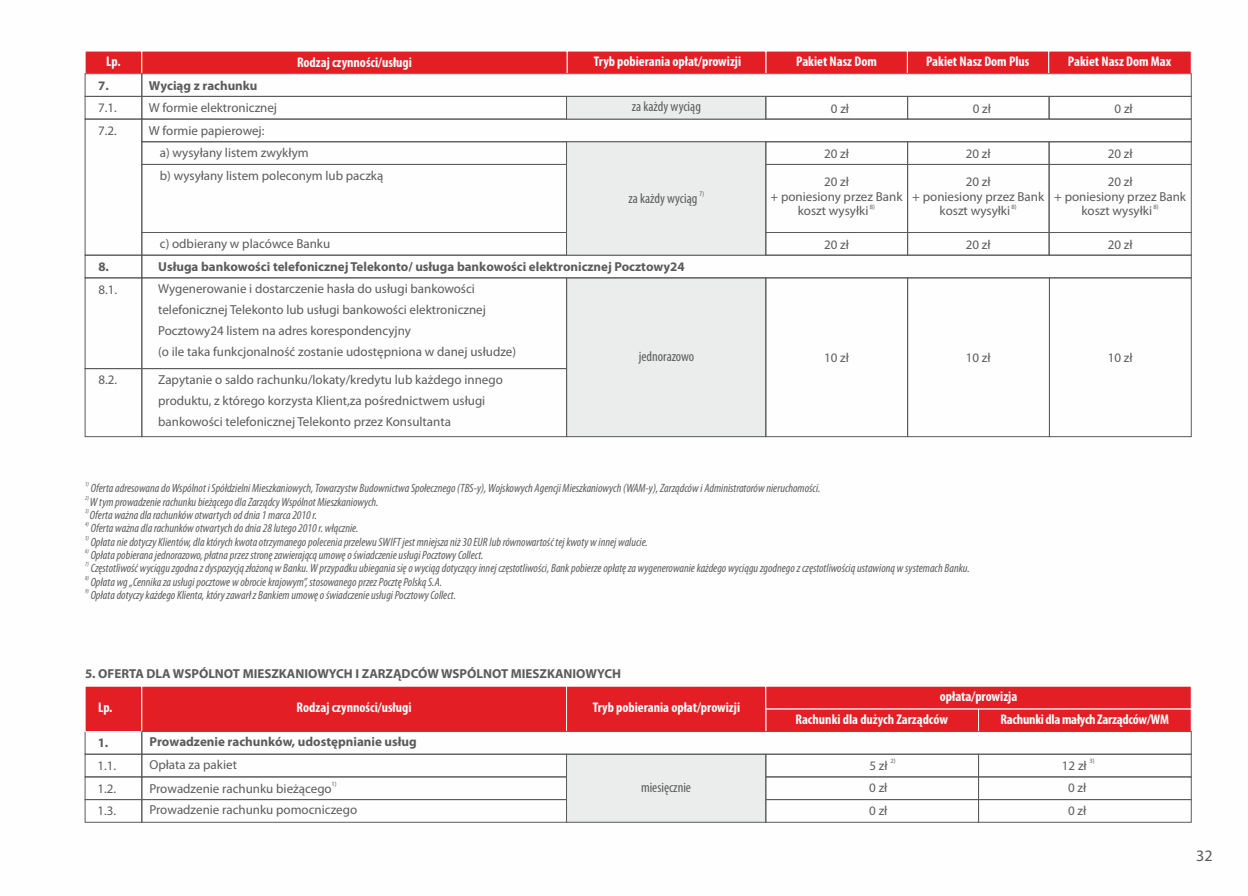
<style>
.page{position:relative;width:1248px;height:896px;background:#fff}
.page>*{position:absolute;margin:0;border:0;box-sizing:border-box;transform-origin:0 0}
.t1{font:16px "Myriad Pl";color:#5b5b5b}
.t2{font:700 condensed 14px "Myriad Pl";color:#fefefe}
.t3{font:condensed 14px "Myriad Pl";color:#5b5b5b}
.t4{font:13px/22.6px "Myriad Pl";color:#5b5b5b}
.t5{font:700 13px "Myriad Pl";color:#5b5b5b}
.t6{font:italic condensed 12px "Myriad Pl";color:#5b5b5b}
.t7{font:condensed 7px "Myriad Pl";color:#5b5b5b}
.t8{font:6.4px "Myriad Pl";color:#5b5b5b}
.t9{font:italic condensed 6px "Myriad Pl";color:#5b5b5b}
</style>
<div class="page">
<div style="left:84px;top:51px;width:1108px;height:24px;background:#e31e24"></div>
<div style="left:566px;top:278px;width:199px;height:159px;background:#ebecec"></div>
<div style="left:141px;top:73px;width:1050px;height:24px;border:1px solid #5b5b5b"></div>
<div style="left:142px;top:96px;width:424px;height:23px;border:1px solid #5b5b5b"></div>
<div style="left:142px;top:119px;width:1049px;height:23px;border:1px solid #5b5b5b"></div>
<div style="left:142px;top:164px;width:424px;height:69px;border:1px solid #5b5b5b"></div>
<div style="left:142px;top:232px;width:424px;height:23px;border:1px solid #5b5b5b"></div>
<div style="left:141px;top:255px;width:1050px;height:23px;border:1px solid #5b5b5b"></div>
<div style="left:142px;top:368px;width:424px;height:69px;border:1px solid #5b5b5b"></div>
<svg style="left:566px;top:96px;width:199px;height:23px;background:#e1e2e2"></svg>
<div style="left:566px;top:141px;width:200px;height:115px;background:#ebecec"></div>
<div style="left:765px;top:96px;width:142px;height:23px;border:1px solid #5b5b5b"></div>
<div style="left:907px;top:96px;width:142px;height:23px;border:1px solid #5b5b5b"></div>
<div style="left:1048px;top:96px;width:143px;height:23px;border:1px solid #5b5b5b"></div>
<div style="left:765px;top:278px;width:142px;height:159px;border:1px solid #5b5b5b"></div>
<div style="left:907px;top:278px;width:142px;height:159px;border:1px solid #5b5b5b"></div>
<div style="left:1049px;top:278px;width:142px;height:159px;border:1px solid #5b5b5b"></div>
<div style="left:765px;top:164px;width:142px;height:69px;border:1px solid #5b5b5b"></div>
<div style="left:907px;top:164px;width:142px;height:69px;border:1px solid #5b5b5b"></div>
<div style="left:1048px;top:164px;width:143px;height:69px;border:1px solid #5b5b5b"></div>
<div style="left:85px;top:73px;width:57px;height:24px;border:1px solid #5b5b5b"></div>
<div style="left:85px;top:96px;width:57px;height:23px;border:1px solid #5b5b5b"></div>
<div style="left:85px;top:119px;width:57px;height:136px;border:1px solid #5b5b5b"></div>
<div style="left:85px;top:255px;width:57px;height:23px;border:1px solid #5b5b5b"></div>
<div style="left:85px;top:278px;width:57px;height:91px;border:1px solid #5b5b5b"></div>
<div style="left:85px;top:368px;width:57px;height:69px;border:1px solid #5b5b5b"></div>
<div style="left:85px;top:754px;width:57px;height:23px;border:1px solid #5b5b5b"></div>
<div style="left:85px;top:776px;width:57px;height:24px;border:1px solid #5b5b5b"></div>
<div style="left:85px;top:799px;width:57px;height:23px;border:1px solid #5b5b5b"></div>
<div style="left:142px;top:776px;width:424px;height:24px;border:1px solid #5b5b5b"></div>
<div style="left:142px;top:799px;width:424px;height:23px;border:1px solid #5b5b5b"></div>
<div style="left:566px;top:755px;width:199px;height:67px;background:#ebecec"></div>
<div style="left:765px;top:776px;width:213px;height:24px;border:1px solid #5b5b5b"></div>
<div style="left:978px;top:776px;width:213px;height:24px;border:1px solid #5b5b5b"></div>
<div style="left:765px;top:799px;width:213px;height:23px;border:1px solid #5b5b5b"></div>
<div style="left:978px;top:799px;width:213px;height:23px;border:1px solid #5b5b5b"></div>
<div style="left:141px;top:731px;width:1050px;height:24px;border:1px solid #5b5b5b"></div>
<div style="left:84px;top:686px;width:1108px;height:46px;background:#e31e24"></div>
<p class="t2" style="left:106px;top:55px;width:16px">Lp.</p>
<p class="t2" style="left:297px;top:56px;width:116px">Rodzaj czynności/usługi</p>
<p class="t2" style="left:593px;top:55px;width:149px">Tryb pobierania opłat/prowizji</p>
<p class="t2" style="left:796px;top:55px;width:82px">Pakiet Nasz Dom</p>
<p class="t2" style="left:926px;top:55px;width:105px">Pakiet Nasz Dom Plus</p>
<p class="t2" style="left:1067px;top:55px;width:105px">Pakiet Nasz Dom Max</p>
<p class="t5" style="left:98px;top:80px;width:12px">7.</p>
<p class="t4" style="left:98px;top:98px;width:20px">7.1.<br>7.2.</p>
<p class="t5" style="left:98px;top:261px;width:12px">8.</p>
<p class="t4" style="left:98px;top:279px;width:20px">8.1.</p>
<p class="t4" style="left:98px;top:370px;width:20px">8.2.</p>
<p class="t5" style="left:149px;top:80px;width:110px">Wyciąg z rachunku</p>
<p class="t4" style="left:149px;top:98px;width:130px">W formie elektronicznej<br>W formie papierowej:</p>
<p class="t4" style="left:160px;top:143px;width:225px">a) wysyłany listem zwykłym<br>b) wysyłany listem poleconym lub paczką</p>
<p class="t4" style="left:160px;top:234px;width:172px">c) odbierany w placówce Banku</p>
<p class="t3" style="left:632px;top:101px;width:70px">za każdy wyciąg</p>
<p class="t4" style="left:830px;top:98px;width:20px">0 zł</p>
<p class="t4" style="left:972px;top:98px;width:20px">0 zł</p>
<p class="t4" style="left:1114px;top:98px;width:20px">0 zł</p>
<p class="t4" style="left:824px;top:143px;width:26px">20 zł</p>
<p class="t4" style="left:965px;top:143px;width:26px">20 zł</p>
<p class="t4" style="left:1107px;top:143px;width:26px">20 zł</p>
<p class="t7" style="left:699px;top:191px;width:6px">7)</p>
<p class="t3" style="left:628px;top:192px;width:70px">za każdy wyciąg</p>
<p class="t4" style="left:770px;top:175px;width:133px;line-height:14.6px;text-align:center">20 zł<br>+ poniesiony przez Bank</p>
<p class="t8" style="left:869px;top:204px;width:7px">8)</p>
<p class="t4" style="left:797px;top:201px;width:72px">koszt wysyłki</p>
<p class="t4" style="left:912px;top:175px;width:133px;line-height:14.6px;text-align:center">20 zł<br>+ poniesiony przez Bank</p>
<p class="t8" style="left:1011px;top:204px;width:7px">8)</p>
<p class="t4" style="left:939px;top:201px;width:72px">koszt wysyłki</p>
<p class="t4" style="left:1054px;top:175px;width:133px;line-height:14.6px;text-align:center">20 zł<br>+ poniesiony przez Bank</p>
<p class="t8" style="left:1153px;top:204px;width:7px">8)</p>
<p class="t4" style="left:1081px;top:201px;width:72px">koszt wysyłki</p>
<p class="t4" style="left:824px;top:234px;width:26px">20 zł</p>
<p class="t4" style="left:965px;top:234px;width:26px">20 zł</p>
<p class="t4" style="left:1107px;top:234px;width:26px">20 zł</p>
<p class="t5" style="left:158px;top:261px;width:528px">Usługa bankowości telefonicznej Telekonto/ usługa bankowości elektronicznej Pocztowy24</p>
<p class="t4" style="left:158px;top:279px;width:359px;line-height:21px">Wygenerowanie i dostarczenie hasła do usługi bankowości telefonicznej Telekonto lub usługi bankowości elektronicznej Pocztowy24 listem na adres korespondencyjny<br>(o ile taka funkcjonalność zostanie udostępniona w danej usłudze)</p>
<p class="t4" style="left:158px;top:370px;width:346px;line-height:21px">Zapytanie o saldo rachunku/lokaty/kredytu lub każdego innego produktu, z którego korzysta Klient,za pośrednictwem usługi bankowości telefonicznej Telekonto przez Konsultanta</p>
<p class="t3" style="left:638px;top:350px;width:57px">jednorazowo</p>
<p class="t4" style="left:824px;top:347px;width:26px">10 zł</p>
<p class="t4" style="left:965px;top:347px;width:26px">10 zł</p>
<p class="t4" style="left:1107px;top:347px;width:26px">10 zł</p>
<p class="t9" style="left:85px;top:482px;width:5px">1)</p>
<p class="t6" style="left:91px;top:483px;width:731px">Oferta adresowana do Wspólnot i Spółdzielni Mieszkaniowych, Towarzystw Budownictwa Społecznego (TBS-y), Wojskowych Agencji Mieszkaniowych (WAM-y), Zarządców i Administratorów nieruchomości.</p>
<p class="t9" style="left:85px;top:495px;width:5px">2)</p>
<p class="t6" style="left:90px;top:496px;width:290px">W tym prowadzenie rachunku bieżącego dla Zarządcy Wspólnot Mieszkaniowych.</p>
<p class="t9" style="left:85px;top:508px;width:5px">3)</p>
<p class="t6" style="left:90px;top:510px;width:229px">Oferta ważna dla rachunków otwartych od dnia 1 marca 2010 r.</p>
<p class="t9" style="left:85px;top:522px;width:5px">4)</p>
<p class="t6" style="left:91px;top:523px;width:269px">Oferta ważna dla rachunków otwartych do dnia 28 lutego 2010 r. włącznie.</p>
<p class="t9" style="left:85px;top:535px;width:5px">5)</p>
<p class="t6" style="left:91px;top:537px;width:558px">Opłata nie dotyczy Klientów, dla których kwota otrzymanego polecenia przelewu SWIFT jest mniejsza niż 30 EUR lub równowartość tej kwoty w innej walucie.</p>
<p class="t9" style="left:85px;top:548px;width:5px">6)</p>
<p class="t6" style="left:91px;top:550px;width:394px">Opłata pobierana jednorazowo, płatna przez stronę zawierającą umowę o świadczenie usługi Pocztowy Collect.</p>
<p class="t9" style="left:85px;top:562px;width:5px">7)</p>
<p class="t6" style="left:91px;top:563px;width:880px">Częstotliwość wyciągu zgodna z dyspozycją złożoną w Banku. W przypadku ubiegania się o wyciąg dotyczący innej częstotliwości, Bank pobierze opłatę za wygenerowanie każdego wyciągu zgodnego z częstotliwością ustawioną w systemach Banku.</p>
<p class="t9" style="left:85px;top:575px;width:5px">8)</p>
<p class="t6" style="left:91px;top:577px;width:353px">Opłata wg „Cennika za usługi pocztowe w obrocie krajowym”, stosowanego przez Pocztę Polską S.A.</p>
<p class="t9" style="left:85px;top:588px;width:5px">9)</p>
<p class="t6" style="left:91px;top:590px;width:367px">Opłata dotyczy każdego Klienta, który zawarł z Bankiem umowę o świadczenie usługi Pocztowy Collect.</p>
<p class="t5" style="left:85px;top:668px;width:537px">5. OFERTA DLA WSPÓLNOT MIESZKANIOWYCH I ZARZĄDCÓW WSPÓLNOT MIESZKANIOWYCH</p>
<p class="t2" style="left:98px;top:702px;width:16px">Lp.</p>
<p class="t5" style="left:98px;top:737px;width:12px">1.</p>
<p class="t4" style="left:97px;top:755px;width:20px;text-align:justify">1.1.<br>1.2.<br>1.3.</p>
<p class="t2" style="left:296px;top:702px;width:116px">Rodzaj czynności/usługi</p>
<p class="t2" style="left:592px;top:702px;width:149px">Tryb pobierania opłat/prowizji</p>
<p class="t5" style="left:149px;top:736px;width:269px">Prowadzenie rachunków, udostępnianie usług</p>
<p class="t4" style="left:149px;top:754px;width:89px">Opłata za pakiet</p>
<p class="t8" style="left:331px;top:781px;width:7px">1)</p>
<p class="t4" style="left:149px;top:778px;width:209px;line-height:21.8px">Prowadzenie rachunku bieżącego<br>Prowadzenie rachunku pomocniczego</p>
<p class="t3" style="left:641px;top:781px;width:51px">miesięcznie</p>
<p class="t2" style="left:939px;top:690px;width:79px">opłata/prowizja</p>
<p class="t2" style="left:795px;top:713px;width:154px">Rachunki dla dużych Zarządców</p>
<p class="t2" style="left:1000px;top:713px;width:170px">Rachunki dla małych Zarządców/WM</p>
<p class="t4" style="left:869px;top:755px;width:20px">5 zł</p>
<p class="t8" style="left:1089px;top:758px;width:7px">3)</p>
<p class="t8" style="left:890px;top:758px;width:7px">2)</p>
<p class="t4" style="left:1061px;top:755px;width:26px">12 zł</p>
<p class="t4" style="left:869px;top:778px;width:20px">0 zł</p>
<p class="t4" style="left:1067px;top:778px;width:20px">0 zł</p>
<p class="t4" style="left:869px;top:800px;width:20px">0 zł</p>
<p class="t4" style="left:1067px;top:800px;width:20px">0 zł</p>
<h1 class="t1" style="left:1196px;top:849px;width:18px">32</h1>
</div>
